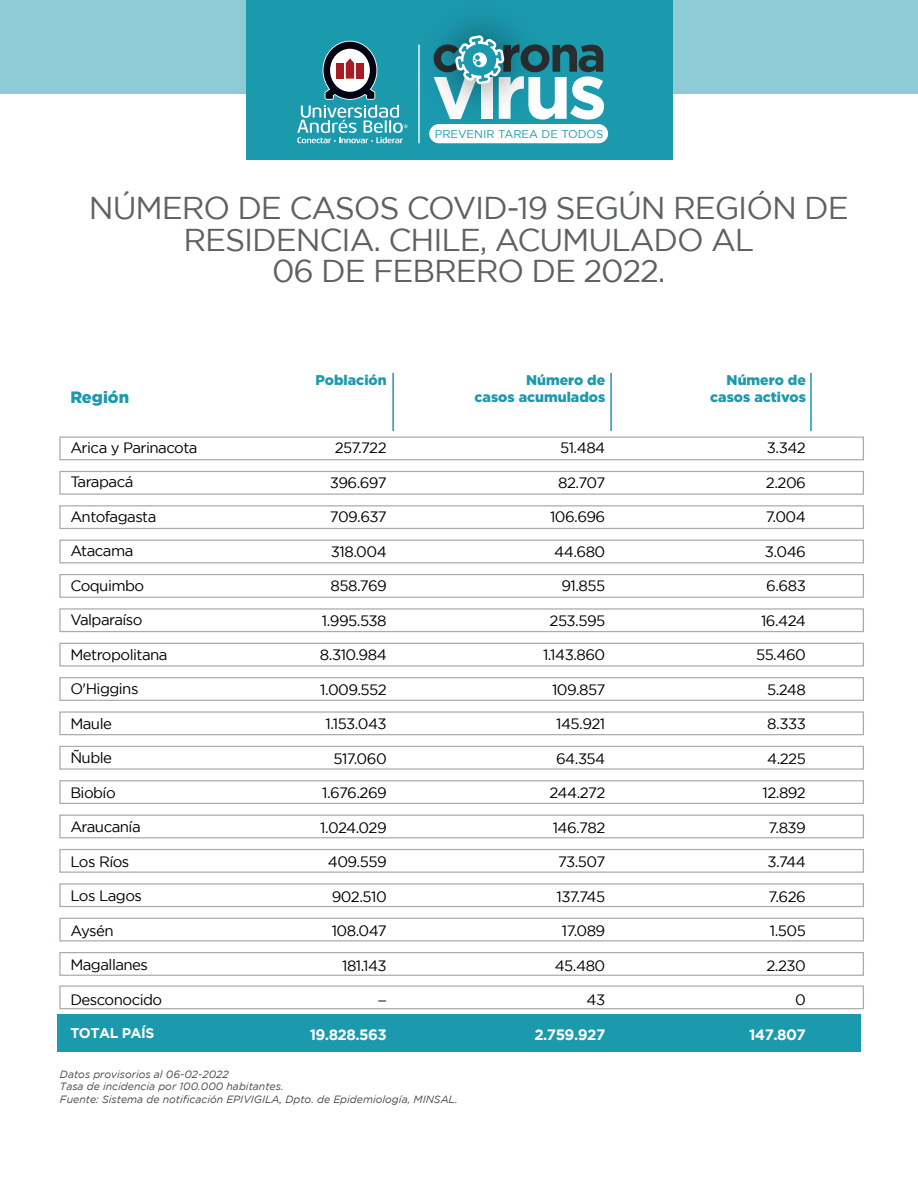
<style>
.page{position:relative;width:918px;height:1188px;background:#fff}
.page>*{position:absolute;margin:0;border:0;box-sizing:border-box;transform-origin:0 0}
.t1{font:31.5px/31.5px "Gotham";letter-spacing:-.035em;color:#5d6162;text-align:center}
.t2{font:900 16.5px "Gotham";color:#1b99ad}
.t3{font:15px "Gotham";letter-spacing:-.035em;color:#000001}
.t4{font:700 15px "Gotham";letter-spacing:-.035em;color:#fff}
.t5{font:15px "Myriad Pro";color:#000001}
.t6{font:900 14.1px/17px "Gotham";color:#1b99ad;text-align:right}
.t7{font:700 14.1px "Gotham";letter-spacing:-.035em;color:#fff}
.t8{font:11.4px "Gotham";color:#1b99ad}
.t9{font:italic 10.5px/12.6px "Gotham";color:#454749}
</style>
<div class="page">
<div style="left:57px;top:1014px;width:804px;height:38px;background:#1b99ad"></div>
<div style="left:59px;top:436px;width:805px;height:24px;border:1px solid #a8acac"></div>
<div style="left:59px;top:471px;width:805px;height:24px;border:1px solid #a8acac"></div>
<div style="left:59px;top:505px;width:805px;height:24px;border:1px solid #a8acac"></div>
<div style="left:59px;top:540px;width:805px;height:23px;border:1px solid #a8acac"></div>
<div style="left:59px;top:574px;width:805px;height:24px;border:1px solid #a8acac"></div>
<div style="left:59px;top:608px;width:805px;height:24px;border:1px solid #a8acac"></div>
<div style="left:59px;top:643px;width:805px;height:24px;border:1px solid #a8acac"></div>
<div style="left:59px;top:677px;width:805px;height:24px;border:1px solid #a8acac"></div>
<div style="left:59px;top:711px;width:805px;height:24px;border:1px solid #a8acac"></div>
<div style="left:59px;top:746px;width:805px;height:24px;border:1px solid #a8acac"></div>
<div style="left:59px;top:780px;width:805px;height:24px;border:1px solid #a8acac"></div>
<div style="left:59px;top:815px;width:805px;height:23px;border:1px solid #a8acac"></div>
<div style="left:59px;top:849px;width:805px;height:24px;border:1px solid #a8acac"></div>
<div style="left:59px;top:883px;width:805px;height:24px;border:1px solid #a8acac"></div>
<div style="left:59px;top:918px;width:805px;height:23px;border:1px solid #a8acac"></div>
<div style="left:59px;top:952px;width:805px;height:24px;border:1px solid #a8acac"></div>
<div style="left:59px;top:985px;width:805px;height:24px;border:1px solid #a8acac"></div>
<hr style="left:392px;top:373px;width:2px;height:58px;background:#1b99ad">
<hr style="left:610px;top:373px;width:2px;height:58px;background:#1b99ad">
<hr style="left:810px;top:373px;width:2px;height:58px;background:#1b99ad">
<div style="left:0;top:0;width:918px;height:94px;background:#8dccd6"></div>
<div style="left:246px;top:0;width:426px;height:159px;background:#1b99ad"></div>
<div style="left:429px;top:124px;width:179px;height:19px;background:#fff;border-radius:10px"></div>
<img style="left:418px;top:21px;width:142px;height:120px">
<svg style="left:434px;top:35px;width:170px;height:85px"></svg>
<svg style="left:297px;top:41px;width:111px;height:102px"></svg>
<hr style="left:418px;top:45px;width:2px;height:98px;background:#fff">
<p class="t8" style="left:435px;top:127px;width:170px">PREVENIR TAREA DE TODOS</p>
<h1 class="t1" style="left:89px;top:192px;width:761px">NÚMERO DE CASOS COVID-19 SEGÚN REGIÓN DE<br>RESIDENCIA. CHILE, ACUMULADO AL<br>06 DE FEBRERO DE 2022.</h1>
<p class="t2" style="left:70px;top:388px;width:60px">Región</p>
<p class="t3" style="left:70px;top:439px;width:129px">Arica y Parinacota</p>
<p class="t3" style="left:70px;top:474px;width:65px">Tarapacá</p>
<p class="t3" style="left:70px;top:508px;width:88px">Antofagasta</p>
<p class="t3" style="left:70px;top:543px;width:65px">Atacama</p>
<p class="t3" style="left:70px;top:577px;width:75px">Coquimbo</p>
<p class="t3" style="left:70px;top:612px;width:74px">Valparaíso</p>
<p class="t3" style="left:70px;top:646px;width:99px">Metropolitana</p>
<p class="t3" style="left:70px;top:681px;width:70px">O'Higgins</p>
<p class="t3" style="left:70px;top:715px;width:43px">Maule</p>
<p class="t3" style="left:70px;top:750px;width:43px">Ñuble</p>
<p class="t3" style="left:70px;top:784px;width:47px">Biobío</p>
<p class="t3" style="left:70px;top:819px;width:72px">Araucanía</p>
<p class="t3" style="left:70px;top:853px;width:61px">Los Ríos</p>
<p class="t3" style="left:70px;top:888px;width:73px">Los Lagos</p>
<p class="t3" style="left:70px;top:922px;width:45px">Aysén</p>
<p class="t3" style="left:70px;top:957px;width:79px">Magallanes</p>
<p class="t3" style="left:70px;top:991px;width:93px">Desconocido</p>
<p class="t7" style="left:70px;top:1025px;width:86px">TOTAL PAÍS</p>
<p class="t6" style="left:315px;top:371px;width:73px">Población</p>
<p class="t3" style="left:335px;top:439px;width:54px">257.722</p>
<p class="t3" style="left:330px;top:474px;width:58px">396.697</p>
<p class="t3" style="left:330px;top:508px;width:58px">709.637</p>
<p class="t3" style="left:331px;top:543px;width:57px">318.004</p>
<p class="t3" style="left:331px;top:577px;width:58px">858.769</p>
<p class="t3" style="left:322px;top:612px;width:66px">1.995.538</p>
<p class="t3" style="left:320px;top:646px;width:68px">8.310.984</p>
<p class="t3" style="left:320px;top:681px;width:68px">1.009.552</p>
<p class="t3" style="left:326px;top:715px;width:63px">1.153.043</p>
<p class="t3" style="left:333px;top:750px;width:55px">517.060</p>
<p class="t3" style="left:322px;top:784px;width:66px">1.676.269</p>
<p class="t3" style="left:320px;top:819px;width:68px">1.024.029</p>
<p class="t3" style="left:328px;top:853px;width:60px">409.559</p>
<p class="t3" style="left:332px;top:888px;width:57px">902.510</p>
<p class="t3" style="left:332px;top:922px;width:56px">108.047</p>
<p class="t3" style="left:342px;top:957px;width:46px">181.143</p>
<p class="t5" style="left:378px;top:991px;width:10px">−</p>
<p class="t4" style="left:310px;top:1026px;width:79px">19.828.563</p>
<p class="t9" style="left:60px;top:1068px;width:399px">Datos provisorios al 06-02-2022<br>Tasa de incidencia por 100.000 habitantes.<br>Fuente: Sistema de notificación EPIVIGILA, Dpto. de Epidemiología, MINSAL.</p>
<p class="t6" style="left:475px;top:371px;width:132px">Número de<br>casos acumulados</p>
<p class="t3" style="left:560px;top:439px;width:47px">51.484</p>
<p class="t3" style="left:558px;top:474px;width:49px">82.707</p>
<p class="t3" style="left:550px;top:508px;width:57px">106.696</p>
<p class="t3" style="left:554px;top:543px;width:53px">44.680</p>
<p class="t3" style="left:561px;top:577px;width:45px">91.855</p>
<p class="t3" style="left:550px;top:612px;width:57px">253.595</p>
<p class="t3" style="left:543px;top:646px;width:64px">1.143.860</p>
<p class="t3" style="left:552px;top:681px;width:55px">109.857</p>
<p class="t3" style="left:556px;top:715px;width:51px">145.921</p>
<p class="t3" style="left:556px;top:750px;width:51px">64.354</p>
<p class="t3" style="left:550px;top:784px;width:57px">244.272</p>
<p class="t3" style="left:553px;top:819px;width:54px">146.782</p>
<p class="t3" style="left:558px;top:853px;width:49px">73.507</p>
<p class="t3" style="left:557px;top:888px;width:50px">137.745</p>
<p class="t3" style="left:562px;top:922px;width:45px">17.089</p>
<p class="t3" style="left:555px;top:957px;width:52px">45.480</p>
<p class="t3" style="left:587px;top:991px;width:20px">43</p>
<p class="t4" style="left:534px;top:1026px;width:72px">2.759.927</p>
<p class="t6" style="left:710px;top:371px;width:97px">Número de casos activos</p>
<p class="t3" style="left:767px;top:439px;width:41px">3.342</p>
<p class="t3" style="left:766px;top:474px;width:41px">2.206</p>
<p class="t3" style="left:766px;top:508px;width:42px">7.004</p>
<p class="t3" style="left:765px;top:543px;width:42px">3.046</p>
<p class="t3" style="left:766px;top:577px;width:41px">6.683</p>
<p class="t3" style="left:761px;top:612px;width:46px">16.424</p>
<p class="t3" style="left:756px;top:646px;width:51px">55.460</p>
<p class="t3" style="left:767px;top:681px;width:40px">5.248</p>
<p class="t3" style="left:767px;top:715px;width:40px">8.333</p>
<p class="t3" style="left:767px;top:750px;width:40px">4.225</p>
<p class="t3" style="left:763px;top:784px;width:45px">12.892</p>
<p class="t3" style="left:769px;top:819px;width:39px">7.839</p>
<p class="t3" style="left:768px;top:853px;width:40px">3.744</p>
<p class="t3" style="left:769px;top:888px;width:39px">7.626</p>
<p class="t3" style="left:770px;top:922px;width:38px">1.505</p>
<p class="t3" style="left:766px;top:957px;width:41px">2.230</p>
<p class="t3" style="left:795px;top:991px;width:12px">0</p>
<p class="t4" style="left:749px;top:1026px;width:58px">147.807</p>
</div>
